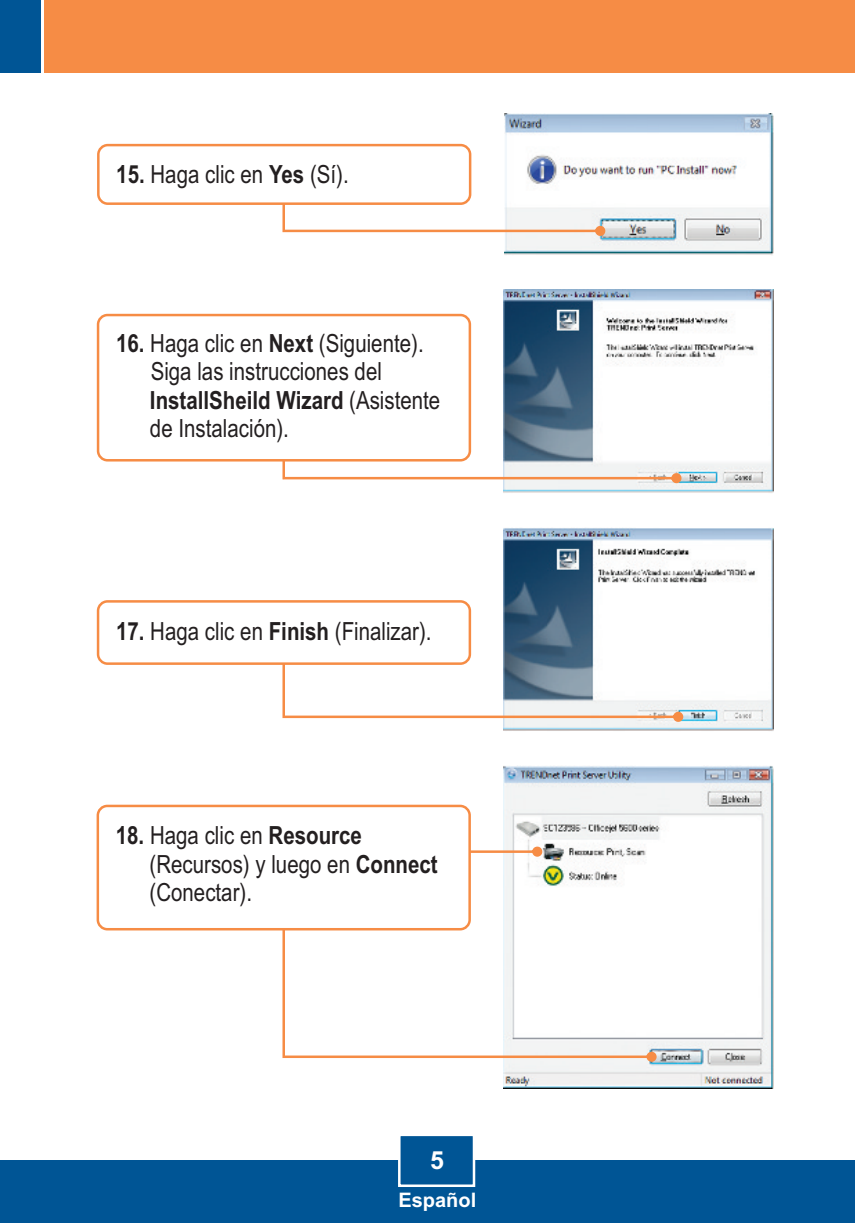
<style>
.page{position:relative;width:855px;height:1223px;background:#fff}
.page>*{position:absolute;margin:0;border:0;box-sizing:border-box;transform-origin:0 0}
.t1{font:25px/28.5px "Arial Narrow";color:#231f20}
.t2{font:700 25px "Arial";color:#fff}
.t3{font:700 20px "Arial";color:#fff}
.s1{font-weight:700}
</style>
<div class="page">
<div style="left:0;top:1160px;width:855px;height:62px;background:#005595"></div>
<div style="left:44px;top:0;width:811px;height:73px;background:#f68c45"></div>
<div style="left:0;top:0;width:41px;height:73px;background:#005595"></div>
<svg style="left:398px;top:1136px;width:78px;height:51px"></svg>
<img style="left:504px;top:765px;width:270px;height:323px">
<img style="left:504px;top:528px;width:270px;height:203px">
<img style="left:504px;top:289px;width:270px;height:204px">
<img style="left:504px;top:114px;width:270px;height:141px">
<svg style="left:471px;top:846px;width:71px;height:10px"></svg>
<svg style="left:282px;top:881px;width:375px;height:180px"></svg>
<div style="left:97px;top:804px;width:374px;height:126px;background:#fff;border:3px solid #f68c45;border-radius:9px"></div>
<svg style="left:282px;top:649px;width:401px;height:72px"></svg>
<svg style="left:282px;top:188px;width:323px;height:48px"></svg>
<svg style="left:282px;top:403px;width:399px;height:80px"></svg>
<div style="left:97px;top:600px;width:374px;height:64px;background:#fff;border:3px solid #f68c45;border-radius:9px"></div>
<div style="left:97px;top:144px;width:374px;height:61px;background:#fff;border:3px solid #f68c45;border-radius:9px"></div>
<div style="left:97px;top:314px;width:374px;height:147px;background:#fff;border:3px solid #f68c45;border-radius:9px"></div>
<p class="t1" style="left:116px;top:163px;width:234px"><span class="s1">15.</span> Haga clic en <span class="s1">Yes</span> (Sí).</p>
<p class="t1" style="left:150px;top:331px;width:292px;text-indent:-34px"><span class="s1">16.</span> Haga clic en <span class="s1">Next</span> (Siguiente).<br>Siga las instrucciones del<br><span class="s1">InstallSheild Wizard</span> (Asistente de Instalación).</p>
<p class="t1" style="left:116px;top:619px;width:317px"><span class="s1">17.</span> Haga clic en <span class="s1">Finish</span> (Finalizar).</p>
<p class="t1" style="left:150px;top:823px;width:290px;text-indent:-34px"><span class="s1">18.</span> Haga clic en <span class="s1">Resource </span>(Recursos) y luego en <span class="s1">Connect </span>(Conectar).</p>
<p class="t2" style="left:430px;top:1150px;width:15px">5</p>
<p class="t3" style="left:398px;top:1191px;width:79px">Español</p>
</div>
